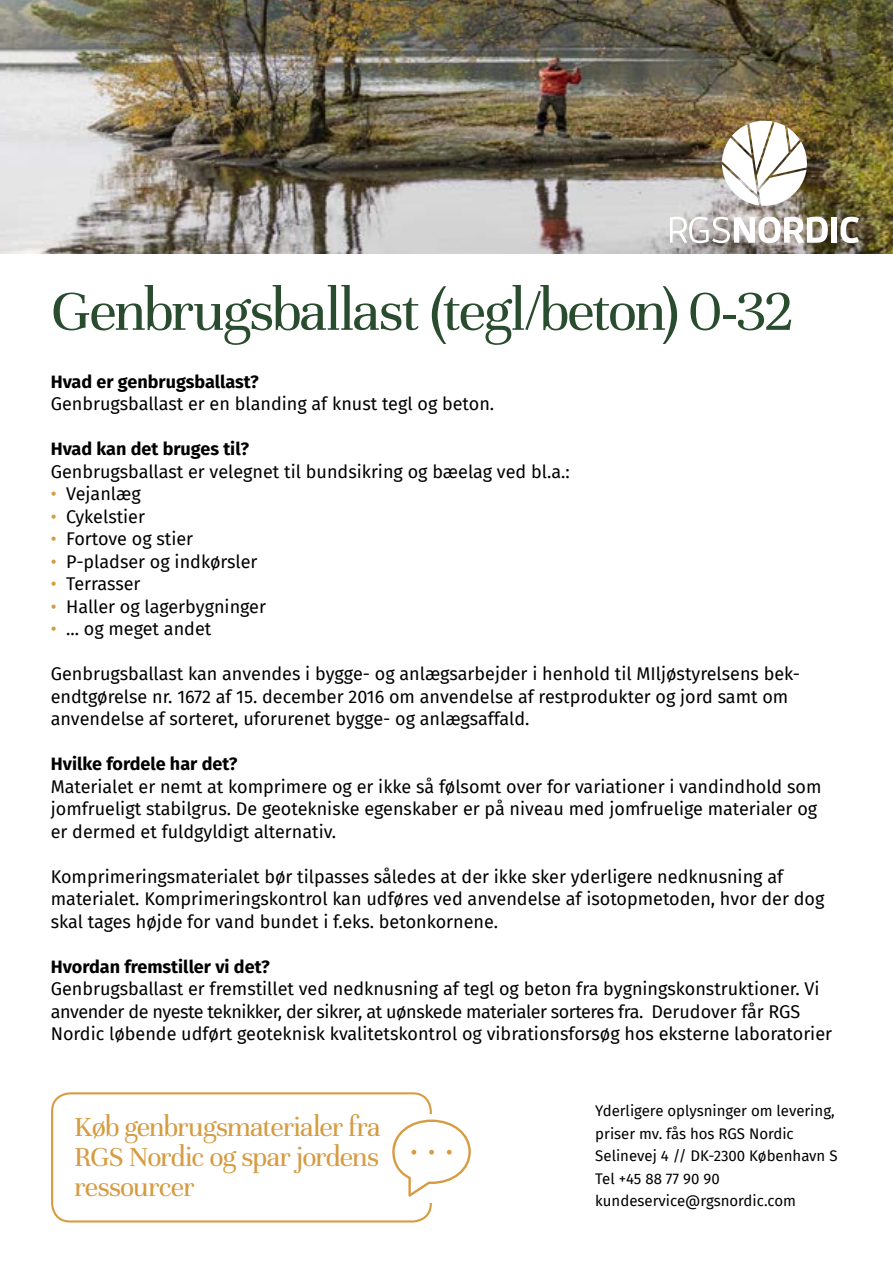
<style>
.page{position:relative;width:893px;height:1263px;background:#fff}
.page>*{position:absolute;margin:0;border:0;box-sizing:border-box;transform-origin:0 0}
.t1{font:61.35px "Unna";letter-spacing:-.04em;color:#294b2e}
.t2{font:30px/30px "Unna";letter-spacing:-.03em;color:#d59c43;text-align:justify}
.t3{font:18px/22.5px "Fira Sans";color:#000}
.t4{font:700 18px "Fira Sans";color:#000}
.t5{font:15px/22.5px "Fira Sans";color:#000}
.s1{color:#d59c43}
</style>
<div class="page">
<img style="left:0;top:0;width:893px;height:253px">
<img style="left:722px;top:120px;width:86px;height:87px">
<svg style="left:671px;top:217px;width:157px;height:26px"></svg>
<div style="left:831px;top:217px;width:6px;height:26px;background:#fff"></div>
<svg style="left:840px;top:217px;width:19px;height:26px"></svg>
<div style="left:51px;top:1092px;width:381px;height:130px;border:2px solid #d59c43;border-radius:18px"></div>
<div style="left:387px;top:1114px;width:102px;height:88px;background:#fff"></div>
<svg style="left:392px;top:1119px;width:79px;height:78px"></svg>
<h1 class="t1" style="left:51px;top:276px;width:745px">Genbrugsballast (tegl/beton) 0-32</h1>
<p class="t4" style="left:51px;top:366px;width:210px">Hvad er genbrugsballast?</p>
<p class="t3" style="left:51px;top:392px;width:445px">Genbrugsballast er en blanding af knust tegl og beton.</p>
<p class="t4" style="left:51px;top:434px;width:200px">Hvad kan det bruges til?</p>
<p class="t3" style="left:51px;top:459px;width:521px">Genbrugsballast er velegnet til bundsikring og bæelag ved bl.a.:</p>
<p class="t3" style="left:51px;top:482px;width:91px"><span class="s1">•</span> Vejanlæg</p>
<p class="t3" style="left:51px;top:504px;width:96px"><span class="s1">•</span> Cykelstier</p>
<p class="t3" style="left:51px;top:527px;width:144px"><span class="s1">•</span> Fortove og stier</p>
<p class="t3" style="left:51px;top:549px;width:208px"><span class="s1">•</span> P-pladser og indkørsler</p>
<p class="t3" style="left:51px;top:572px;width:91px"><span class="s1">•</span> Terrasser</p>
<p class="t3" style="left:51px;top:594px;width:217px"><span class="s1">•</span> Haller og lagerbygninger</p>
<p class="t3" style="left:51px;top:617px;width:162px"><span class="s1">•</span> ... og meget andet</p>
<p class="t3" style="left:51px;top:662px;width:751px">Genbrugsballast kan anvendes i bygge- og anlægsarbejder i henhold til MIljøstyrelsens bek&shy;endtgørelse nr. 1672 af 15. december 2016 om anvendelse af restprodukter og jord samt om anvendelse af sorteret, uforurenet bygge- og anlægsaffald.</p>
<p class="t4" style="left:51px;top:749px;width:188px">Hvilke fordele har det?</p>
<p class="t3" style="left:51px;top:774px;width:772px">Materialet er nemt at komprimere og er ikke så følsomt over for variationer i vandindhold som jomfrueligt stabilgrus. De geotekniske egenskaber er på niveau med jomfruelige materialer og er dermed et fuldgyldigt alternativ.</p>
<p class="t3" style="left:51px;top:864px;width:775px">Komprimeringsmaterialet bør tilpasses således at der ikke sker yderligere nedknusning af materialet. Komprimeringskontrol kan udføres ved anvendelse af isotopmetoden, hvor der dog skal tages højde for vand bundet i f.eks. betonkornene.</p>
<p class="t4" style="left:51px;top:951px;width:220px">Hvordan fremstiller vi det?</p>
<p class="t3" style="left:51px;top:977px;width:783px">Genbrugsballast er fremstillet ved nedknusning af tegl og beton fra bygningskonstruktioner. Vi anvender de nyeste teknikker, der sikrer, at uønskede materialer sorteres fra. Derudover får RGS<br>Nordic løbende udført geoteknisk kvalitetskontrol og vibrationsforsøg hos eksterne laboratorier</p>
<h2 class="t2" style="left:74px;top:1112px;width:308px">Køb genbrugsmaterialer fra RGS Nordic og spar jordens ressourcer</h2>
<p class="t5" style="left:595px;top:1099px;width:244px">Yderligere oplysninger om levering, priser mv. fås hos RGS Nordic<br>Selinevej 4 // DK-2300 København S<br>Tel +45 88 77 90 90 kundeservice@rgsnordic.com</p>
</div>
